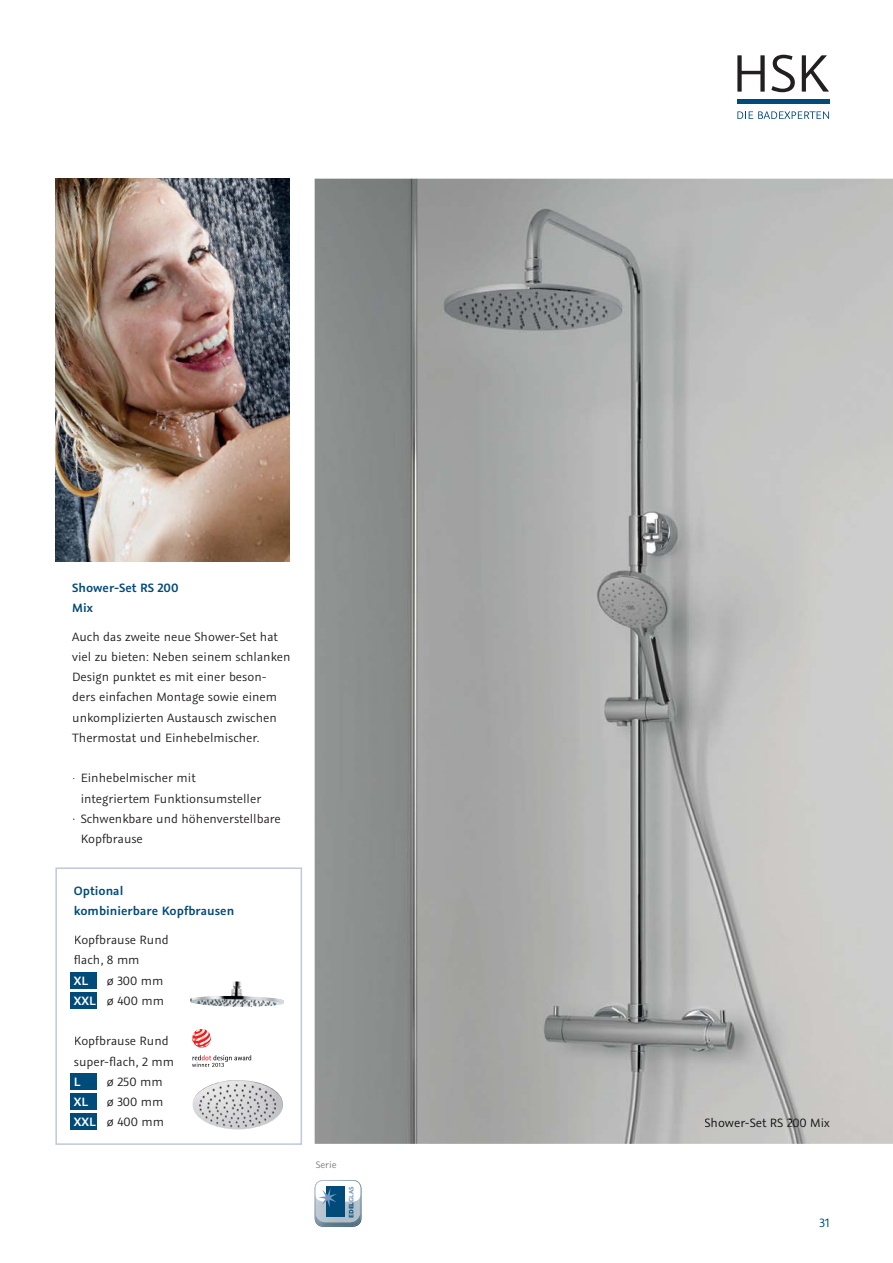
<style>
.page{position:relative;width:893px;height:1263px;background:#fff}
.page>*{position:absolute;margin:0;border:0;box-sizing:border-box;transform-origin:0 0}
.t1{font:13.5px/20.2px "Graublau Sans";color:#231f20}
.t2{font:600 13.5px/20.2px "Graublau Sans";color:#004b79}
.t3{font:13.5px "Graublau Sans";color:#110f11}
.t4{font:600 13.5px "Graublau Sans";color:#fff}
.t5{font:13.5px "Graublau Sans";color:#004b79}
.t6{font:10.5px "Graublau Sans";color:#7a7c7f}
.t7{font:700 7.05px "Graublau Sans";letter-spacing:-.01em;color:#004b79}
.s1{font-weight:600;color:#fff}
.s2{color:#7298c3}
.s3{color:#110e10}
.s4{color:#100e10}
.s5{color:#120f11}
.s6{color:#010102}
</style>
<div class="page">
<svg style="left:737px;top:55px;width:28px;height:37px"></svg>
<svg style="left:771px;top:55px;width:24px;height:37px"></svg>
<svg style="left:802px;top:55px;width:27px;height:37px"></svg>
<div style="left:737px;top:99px;width:92px;height:5px;background:#004b79"></div>
<svg style="left:737px;top:111px;width:92px;height:8px"></svg>
<svg style="left:598px;top:178px;width:247px;height:1px"></svg>
<img style="left:315px;top:179px;width:578px;height:965px">
<img style="left:193px;top:1080px;width:90px;height:49px;border-radius:50%">
<img style="left:190px;top:981px;width:94px;height:26px">
<div style="left:70px;top:972px;width:26px;height:16px;background:#004b79"></div>
<div style="left:70px;top:992px;width:26px;height:17px;background:#004b79"></div>
<div style="left:70px;top:1073px;width:26px;height:17px;background:#004b79"></div>
<div style="left:70px;top:1093px;width:26px;height:17px;background:#004b79"></div>
<div style="left:70px;top:1114px;width:26px;height:16px;background:#004b79"></div>
<div style="left:55px;top:867px;width:247px;height:278px;border:2px solid #bfc9d9"></div>
<svg style="left:192px;top:1055px;width:59px;height:12px"></svg>
<svg style="left:192px;top:1029px;width:19px;height:19px"></svg>
<img style="left:55px;top:179px;width:234px;height:382px">
<svg style="left:315px;top:1180px;width:46px;height:47px"></svg>
<img style="left:705px;top:1118px;width:125px;height:9px">
<p class="t2" style="left:72px;top:578px;width:108px">Shower-Set RS 200<br>Mix</p>
<p class="t1" style="left:72px;top:627px;width:220px">Auch das zweite neue Shower-Set hat viel zu bieten: Neben seinem schlanken Design punktet es mit einer beson&shy;ders einfachen Montage sowie einem unkomplizierten Austausch zwischen Thermostat und Einhebelmischer.</p>
<p class="t1" style="left:72px;top:769px;width:125px">· Einhebelmischer mit</p>
<p class="t1" style="left:81px;top:789px;width:182px">integriertem Funktionsumsteller</p>
<p class="t1" style="left:72px;top:810px;width:210px">· Schwenkbare und höhenverstellbare</p>
<p class="t1" style="left:81px;top:830px;width:64px">Kopfbrause</p>
<p class="t2" style="left:74px;top:882px;width:162px">Optional<br>kombinierbare Kopfbrausen</p>
<p class="t1" style="left:74px;top:931px;width:96px">Kopfbrause Rund flach, 8 mm</p>
<p class="t4" style="left:74px;top:975px;width:16px">XL</p>
<p class="t1" style="left:74px;top:971px;width:92px;text-align:right">ø 300 mm<br><span class="s1">XXL</span> ø 400 mm</p>
<p class="t1" style="left:74px;top:1032px;width:102px">Kopfbrause Rund super-flach, 2 mm</p>
<p class="t4" style="left:74px;top:1076px;width:8px">L</p>
<p class="t1" style="left:107px;top:1073px;width:57px">ø 250 mm</p>
<p class="t4" style="left:74px;top:1096px;width:16px">XL</p>
<p class="t1" style="left:74px;top:1093px;width:92px;text-align:right">ø 300 mm<br><span class="s1">XXL</span> ø 400 mm</p>
<p class="t6" style="left:316px;top:1161px;width:23px">Serie</p>
<p class="t7" style="left:347px;top:1218px;width:33px;rotate:-90deg">EDEL<span class="s2">GLAS</span></p>
<p class="t3" style="left:704px;top:1118px;width:127px"><span class="s3">Show</span><span class="s4">er</span>-Set R<span class="s5">S</span> <span class="s6">20</span>0 <span class="s5">Mix</span></p>
<p class="t5" style="left:819px;top:1217px;width:12px">31</p>
</div>
